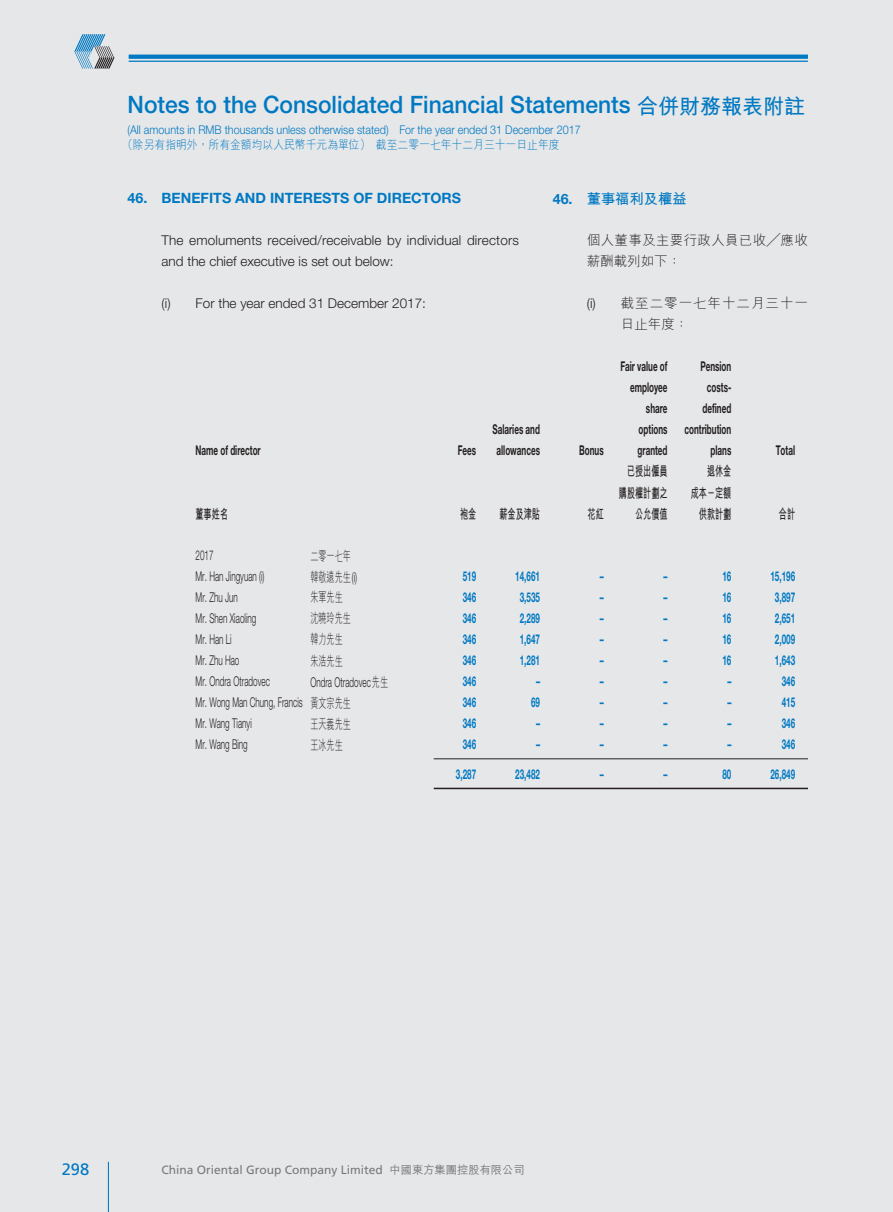
<style>
.page{position:relative;width:893px;height:1212px;background:#e6e7e9}
.page>*{position:absolute;margin:0;border:0;box-sizing:border-box;transform-origin:0 0}
.t1{font:500 24px "Helvetica Neue LT Std";color:#0079c2;scale:.95 1}
.t2{font:16.5px "Frutiger";color:#0079c2}
.t3{font:700 14.25px "Helvetica Neue LT Std";color:#0079c2}
.t4{font:700 14.25px "M Hei HK";color:#0079c2}
.t5{font:700 13.5px "Helvetica Neue LT Std";color:#0079c2;scale:.6 1}
.t6{font:300 13.5px "Helvetica Neue LT Std";color:#231f20;scale:.6 1}
.t7{font:700 13.5px "Helvetica Neue LT Std";color:#231f20;scale:.6 1}
.t8{font:300 13.5px/21px "Helvetica Neue LT Std";color:#231f20}
.t9{font:700 13.5px "M Hei HK";color:#231f20;scale:.6 1}
.t10{font:300 13.5px "M Hei HK";color:#231f20;scale:.6 1}
.t11{font:300 13.5px/21px "M Hei HK";letter-spacing:.025em;color:#231f20}
.t12{font:300 13.5px/21px "M Hei HK";letter-spacing:.07em;color:#231f20}
.t13{font:300 12px "Helvetica Neue LT Std";color:#0079c2;scale:.9 1}
.t14{font:12px "Frutiger";color:#76787b}
.t15{font:300 12px "M Hei HK";color:#0079c2;scale:.9 1}
.s1{font-family:"M Hei HK";font-weight:700;font-size:21px}
.s2{font-family:"Helvetica Neue LT Std"}
.s3{font-family:"M Hei HK"}
.s4{font-family:"M Hei HK";font-weight:500;font-size:11.25px}
</style>
<div class="page">
<svg style="left:74px;top:34px;width:41px;height:35px"></svg>
<hr style="left:108px;top:1162px;width:1px;height:50px;background:#0079c2">
<svg style="left:129px;top:55px;width:679px;height:4px;background:#097dc3"></svg>
<hr style="left:129px;top:61px;width:679px;height:1px;background:#0079c2">
<hr style="left:434px;top:758px;width:374px;height:1px;background:#231f20">
<hr style="left:434px;top:788px;width:374px;height:1px;background:#231f20">
<h1 class="t1" style="left:128px;top:91px;width:715px">Notes to the Consolidated Financial Statements <span class="s1">合併財務報表附註</span></h1>
<p class="t13" style="left:128px;top:123px;width:505px">(All amounts in RMB thousands unless otherwise stated) For the year ended 31 December 2017</p>
<p class="t15" style="left:122px;top:136px;width:487px">（除另有指明外，所有金額均以人民幣千元為單位）　截至二零一七年十二月三十一日止年度</p>
<p class="t3" style="left:128px;top:189px;width:82px">46. Benefits</p>
<p class="t3" style="left:235px;top:189px;width:12px">and</p>
<p class="t3" style="left:270px;top:189px;width:63px">interests</p>
<p class="t3" style="left:353px;top:189px;width:69px">ofdirectors</p>
<p class="t8" style="left:162px;top:229px;width:359px">The emoluments received/receivable by individual directors and the chief executive is set out below:</p>
<p class="t8" style="left:162px;top:292px;width:266px">(i) For the year ended 31 December 2017:</p>
<p class="t4" style="left:553px;top:188px;width:135px"><span class="s2">46.</span> 董事福利及權益</p>
<p class="t11" style="left:587px;top:229px;width:223px">個人董事及主要行政人員已收╱應收薪酬載列如下：</p>
<p class="t12" style="left:621px;top:292px;width:189px;text-indent:-34px"><span class="s2">(i)</span> 截至二零一七年十二月三十一日止年度：</p>
<p class="t7" style="left:620px;top:357px;width:80px">Fair value of</p>
<p class="t7" style="left:700px;top:357px;width:53px">Pension</p>
<p class="t7" style="left:630px;top:378px;width:64px">employee</p>
<p class="t7" style="left:707px;top:378px;width:42px">costs-</p>
<p class="t7" style="left:646px;top:399px;width:38px">share</p>
<p class="t7" style="left:703px;top:399px;width:49px">defined</p>
<p class="t7" style="left:492px;top:420px;width:81px">Salaries and</p>
<p class="t7" style="left:639px;top:420px;width:156px">options contribution</p>
<p class="t7" style="left:196px;top:441px;width:110px">Name of director</p>
<p class="t7" style="left:458px;top:441px;width:32px">Fees</p>
<p class="t7" style="left:496px;top:441px;width:74px">allowances</p>
<p class="t7" style="left:579px;top:441px;width:43px">Bonus</p>
<p class="t7" style="left:638px;top:441px;width:52px">granted</p>
<p class="t7" style="left:710px;top:441px;width:36px">plans</p>
<p class="t7" style="left:776px;top:441px;width:34px">Total</p>
<p class="t9" style="left:627px;top:462px;width:69px">已授出僱員</p>
<p class="t9" style="left:707px;top:462px;width:42px">退休金</p>
<p class="t9" style="left:619px;top:483px;width:82px">購股權計劃之</p>
<p class="t9" style="left:691px;top:483px;width:69px">成本－定額</p>
<p class="t9" style="left:196px;top:504px;width:55px">董事姓名</p>
<p class="t9" style="left:460px;top:504px;width:29px">袍金</p>
<p class="t9" style="left:499px;top:504px;width:69px">薪金及津貼</p>
<p class="t9" style="left:588px;top:504px;width:29px">花紅</p>
<p class="t9" style="left:635px;top:504px;width:55px">公允價值</p>
<p class="t9" style="left:699px;top:504px;width:56px">供款計劃</p>
<p class="t9" style="left:779px;top:504px;width:29px">合計</p>
<p class="t6" style="left:196px;top:547px;width:32px">2017</p>
<p class="t10" style="left:310px;top:546px;width:69px">二零一七年</p>
<p class="t6" style="left:196px;top:568px;width:117px">Mr. Han Jingyuan (i)</p>
<p class="t10" style="left:310px;top:567px;width:80px">韓敬遠先生<span class="s2">(i)</span></p>
<p class="t5" style="left:463px;top:568px;width:24px">519</p>
<p class="t5" style="left:515px;top:568px;width:43px">14,661</p>
<p class="t5" style="left:600px;top:568px;width:8px">–</p>
<p class="t5" style="left:664px;top:568px;width:8px">–</p>
<p class="t5" style="left:722px;top:568px;width:17px">16</p>
<p class="t5" style="left:770px;top:568px;width:43px">15,196</p>
<p class="t6" style="left:196px;top:589px;width:72px">Mr. Zhu Jun</p>
<p class="t10" style="left:310px;top:588px;width:56px">朱軍先生</p>
<p class="t5" style="left:463px;top:589px;width:24px">346</p>
<p class="t5" style="left:520px;top:589px;width:35px">3,535</p>
<p class="t5" style="left:600px;top:589px;width:8px">–</p>
<p class="t5" style="left:664px;top:589px;width:8px">–</p>
<p class="t5" style="left:722px;top:589px;width:17px">16</p>
<p class="t5" style="left:775px;top:589px;width:35px">3,897</p>
<p class="t6" style="left:196px;top:610px;width:103px">Mr. Shen Xiaoling</p>
<p class="t10" style="left:310px;top:609px;width:69px">沈曉玲先生</p>
<p class="t5" style="left:463px;top:610px;width:24px">346</p>
<p class="t5" style="left:520px;top:610px;width:35px">2,289</p>
<p class="t5" style="left:600px;top:610px;width:8px">–</p>
<p class="t5" style="left:664px;top:610px;width:8px">–</p>
<p class="t5" style="left:722px;top:610px;width:17px">16</p>
<p class="t5" style="left:775px;top:610px;width:35px">2,651</p>
<p class="t6" style="left:196px;top:631px;width:62px">Mr. Han Li</p>
<p class="t10" style="left:310px;top:630px;width:56px">韓力先生</p>
<p class="t5" style="left:463px;top:631px;width:24px">346</p>
<p class="t5" style="left:520px;top:631px;width:35px">1,647</p>
<p class="t5" style="left:600px;top:631px;width:8px">–</p>
<p class="t5" style="left:664px;top:631px;width:8px">–</p>
<p class="t5" style="left:722px;top:631px;width:17px">16</p>
<p class="t5" style="left:775px;top:631px;width:35px">2,009</p>
<p class="t6" style="left:196px;top:652px;width:75px">Mr. Zhu Hao</p>
<p class="t10" style="left:310px;top:651px;width:56px">朱浩先生</p>
<p class="t5" style="left:463px;top:652px;width:24px">346</p>
<p class="t5" style="left:520px;top:652px;width:35px">1,281</p>
<p class="t5" style="left:600px;top:652px;width:8px">–</p>
<p class="t5" style="left:664px;top:652px;width:8px">–</p>
<p class="t5" style="left:722px;top:652px;width:17px">16</p>
<p class="t5" style="left:775px;top:652px;width:35px">1,643</p>
<p class="t6" style="left:196px;top:673px;width:125px">Mr. Ondra Otradovec</p>
<p class="t6" style="left:310px;top:673px;width:131px">Ondra Otradovec<span class="s3">先生</span></p>
<p class="t5" style="left:463px;top:673px;width:24px">346</p>
<p class="t5" style="left:536px;top:673px;width:8px">–</p>
<p class="t5" style="left:600px;top:673px;width:8px">–</p>
<p class="t5" style="left:664px;top:673px;width:8px">–</p>
<p class="t5" style="left:727px;top:673px;width:8px">–</p>
<p class="t5" style="left:782px;top:673px;width:24px">346</p>
<p class="t6" style="left:196px;top:694px;width:260px">Mr. Wong Man Chung, Francis <span class="s3">黃文宗先生</span></p>
<p class="t5" style="left:463px;top:694px;width:24px">346</p>
<p class="t5" style="left:531px;top:694px;width:17px">69</p>
<p class="t5" style="left:600px;top:694px;width:8px">–</p>
<p class="t5" style="left:664px;top:694px;width:8px">–</p>
<p class="t5" style="left:727px;top:694px;width:8px">–</p>
<p class="t5" style="left:782px;top:694px;width:24px">415</p>
<p class="t6" style="left:196px;top:715px;width:95px">Mr. Wang Tianyi</p>
<p class="t10" style="left:310px;top:714px;width:69px">王天義先生</p>
<p class="t5" style="left:463px;top:715px;width:24px">346</p>
<p class="t5" style="left:536px;top:715px;width:8px">–</p>
<p class="t5" style="left:600px;top:715px;width:8px">–</p>
<p class="t5" style="left:664px;top:715px;width:8px">–</p>
<p class="t5" style="left:727px;top:715px;width:8px">–</p>
<p class="t5" style="left:782px;top:715px;width:24px">346</p>
<p class="t6" style="left:196px;top:736px;width:89px">Mr. Wang Bing</p>
<p class="t10" style="left:310px;top:735px;width:55px">王冰先生</p>
<p class="t5" style="left:463px;top:736px;width:24px">346</p>
<p class="t5" style="left:536px;top:736px;width:8px">–</p>
<p class="t5" style="left:600px;top:736px;width:8px">–</p>
<p class="t5" style="left:664px;top:736px;width:8px">–</p>
<p class="t5" style="left:727px;top:736px;width:8px">–</p>
<p class="t5" style="left:782px;top:736px;width:24px">346</p>
<p class="t5" style="left:456px;top:766px;width:35px">3,287</p>
<p class="t5" style="left:515px;top:766px;width:43px">23,482</p>
<p class="t5" style="left:600px;top:766px;width:8px">–</p>
<p class="t5" style="left:664px;top:766px;width:8px">–</p>
<p class="t5" style="left:722px;top:766px;width:17px">80</p>
<p class="t5" style="left:770px;top:766px;width:43px">26,849</p>
<p class="t2" style="left:62px;top:1159px;width:29px">298</p>
<p class="t14" style="left:162px;top:1162px;width:365px">China Oriental Group Company Limited <span class="s4">中國東方集團控股有限公司</span></p>
</div>
